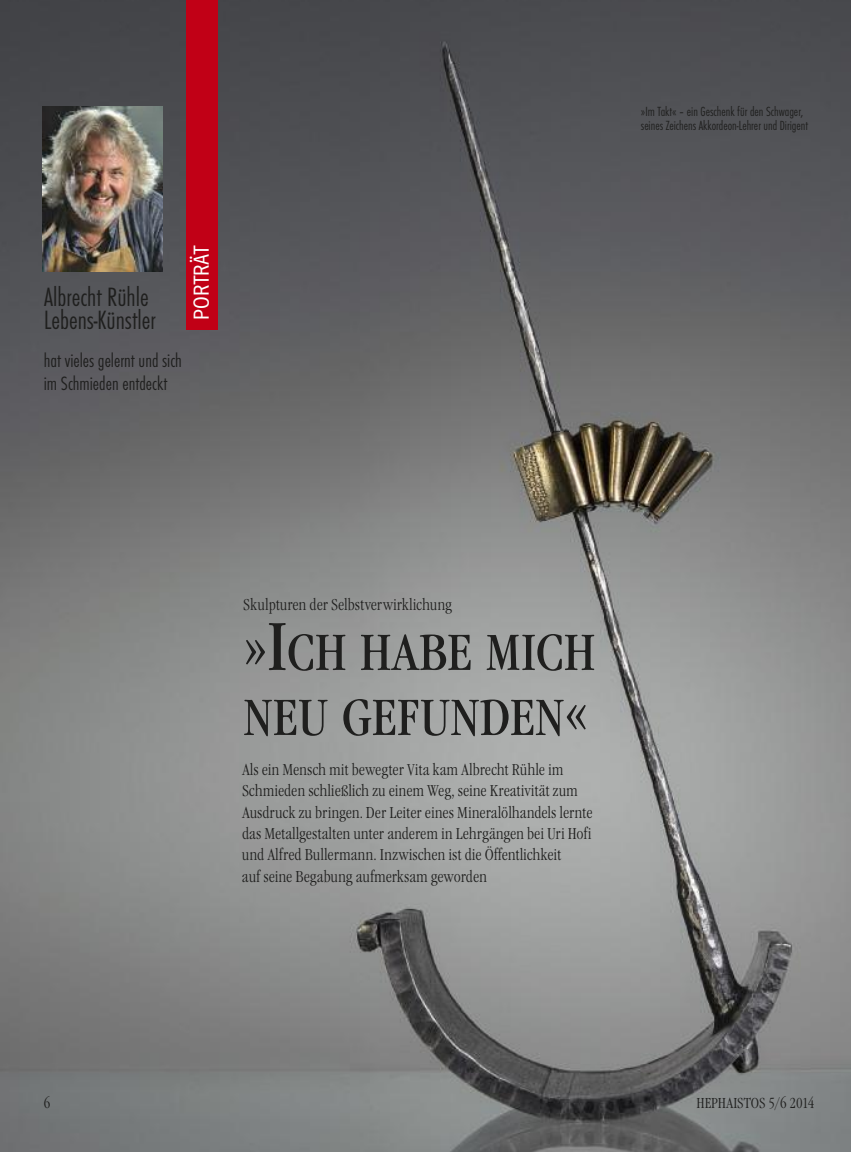
<style>
.page{position:relative;width:851px;height:1152px;background:#fff}
.page>*{position:absolute;margin:0;border:0;box-sizing:border-box;transform-origin:0 0}
.t1{font:52.5px/65px "Garamond Nova Cd Book";color:#1f1f1e}
.t2{font:300 condensed 27.5px/22.5px "Function";color:#1f1f1e}
.t3{font:condensed 22.5px "Franklin Gothic";color:#fefefe}
.t4{font:300 condensed 20px/22.5px "Function";color:#1f1f1e}
.t5{font:16.25px/21.2px "Garamond Nova Cd Light";color:#1f1f1e}
.t6{font:15px "Garamond Nova Cd Light";color:#1f1f1e}
.t7{font:300 condensed 13.75px/13.8px "Function";color:#1f1f1e}
.s1{font-size:70px}
</style>
<div class="page">
<img style="left:0;top:0;width:850px;height:1152px">
<div style="left:186px;top:0;width:32px;height:330px;background:#c10016"></div>
<img style="left:43px;top:106px;width:119px;height:165px">
<h2 class="t2" style="left:44px;top:287px;width:113px">Albrecht Rühle<br>Lebens-Künstler</h2>
<p class="t4" style="left:44px;top:350px;width:140px">hat vieles gelernt und sich im Schmieden entdeckt</p>
<h3 class="t3" style="left:194px;top:319px;width:76px;rotate:-90deg">PORTRÄT</h3>
<p class="t7" style="left:640px;top:106px;width:169px">»Im Takt« – ein Geschenk für den Schwager, seines Zeichens Akkordeon-Lehrer und Dirigent</p>
<p class="t5" style="left:243px;top:595px;width:210px">Skulpturen der Selbstverwirklichung</p>
<h1 class="t1" style="left:243px;top:624px;width:353px"><span class="s1">»I</span>CH HABE MICH<br>NEU GEFUNDEN<span class="s1">«</span></h1>
<p class="t5" style="left:242px;top:760px;width:352px">Als ein Mensch mit bewegter Vita kam Albrecht Rühle im Schmieden schließlich zu einem Weg, seine Kreativität zum Ausdruck zu bringen. Der Leiter eines Mineralölhandels lernte das Metallgestalten unter anderem in Lehrgängen bei Uri Hofi und Alfred Bullermann. Inzwischen ist die Öffentlichkeit<br>auf seine Begabung aufmerksam geworden</p>
<p class="t6" style="left:44px;top:1096px;width:8px">6</p>
<p class="t6" style="left:696px;top:1096px;width:119px">HEPHAISTOS 5/6 2014</p>
</div>
